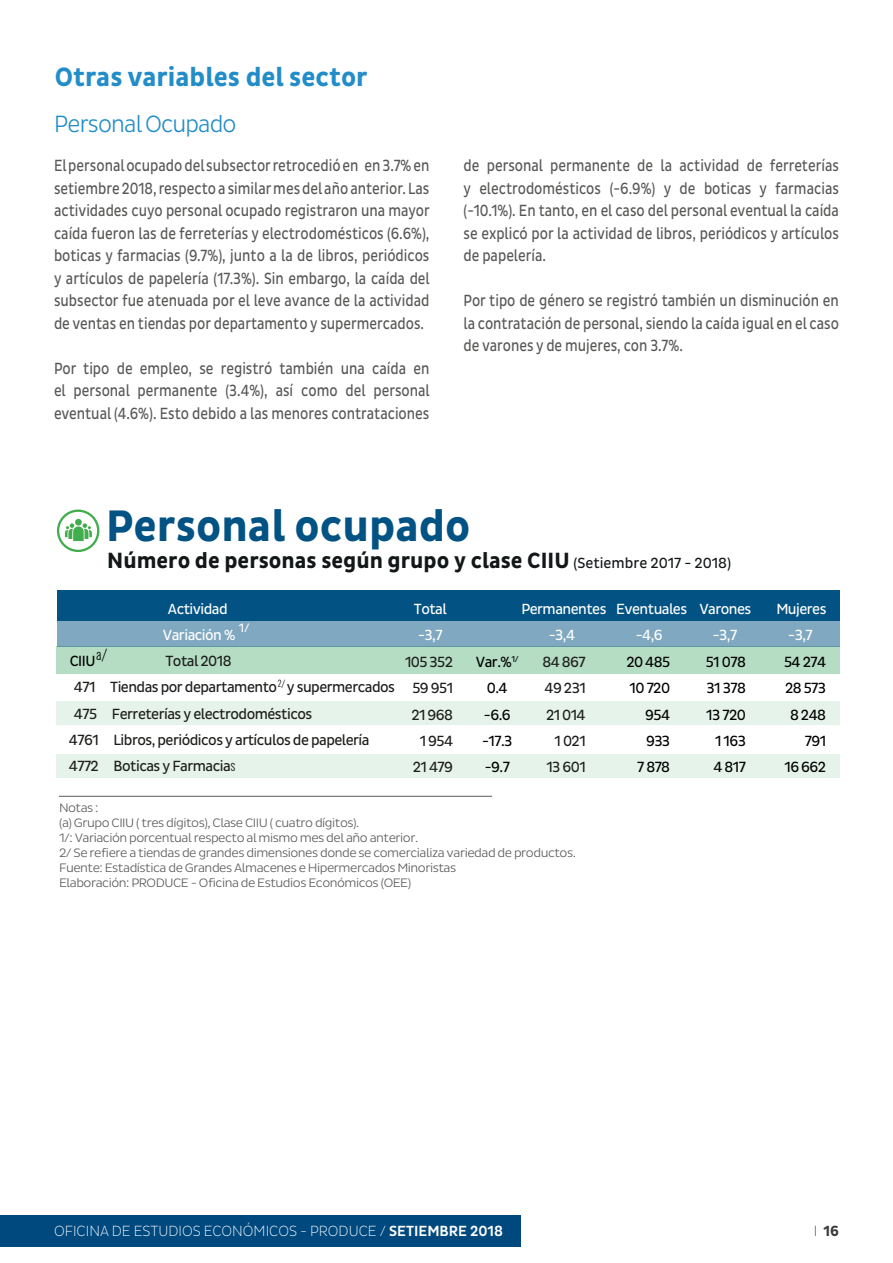
<style>
.page{position:relative;width:893px;height:1263px;background:#fff}
.page>*{position:absolute;margin:0;border:0;box-sizing:border-box;transform-origin:0 0}
.t1{font:700 44.85px "Pluto Sans Cond";color:#025384}
.t2{font:700 27px "Pluto Sans Cond";color:#228dc8}
.t3{font:300 24px "Pluto Sans Cond";letter-spacing:-.035em;color:#228dc8}
.t4{font:700 22.5px "Pluto Sans Cond";color:#131718}
.t5{font:16.5px/22.5px "Pluto Sans Cond";color:#575756;text-align:justify;scale:.87 1}
.t6{font:extra-condensed 15.3px "News Gothic BT";color:#000}
.t7{font:15px/26.2px "Pluto Sans Cond";letter-spacing:-.035em;color:#1e1e1c;text-align:right}
.t8{font:15px/26.2px "Pluto Sans Cond";letter-spacing:-.035em;color:#000;text-align:right}
.t9{font:15px "Pluto Sans Cond";letter-spacing:-.035em;color:#fff}
.t10{font:300 15px "Pluto Sans Cond Ex";color:#fff}
.t11{font:700 15px "Pluto Sans Cond";color:#3c3c3b}
.t12{font:300 12.45px/15px "Pluto Sans Cond";letter-spacing:-.035em;color:#595a5c;scale:1.09 1}
.t13{font:12.45px "Pluto Sans Cond";color:#fff}
.t14{font:extra-condensed 10.05px "News Gothic BT";color:#000}
.s1{font-weight:400;font-size:15px}
.s2{font-family:"News Gothic BT";font-stretch:extra-condensed;font-size:15.3px}
.s3{font-family:"Pluto Sans Cond";font-weight:500}
.s4{font-family:"Pluto Sans Cond Ex";font-weight:300}
</style>
<div class="page">
<div style="left:0;top:1215px;width:520px;height:32px;background:#00497f"></div>
<hr style="left:892px;top:1215px;width:1px;height:32px;background:#00497f">
<hr style="left:59px;top:796px;width:433px;height:1px;background:#595a5c">
<div style="left:57px;top:509px;width:42px;height:43px;border:2px solid #42ad4d;border-radius:50%"></div>
<div style="left:57px;top:647px;width:782px;height:26px;background:#b5ddc3"></div>
<div style="left:57px;top:620px;width:782px;height:27px;background:#80a9c1"></div>
<div style="left:57px;top:701px;width:782px;height:23px;background:#e6f3eb"></div>
<div style="left:57px;top:755px;width:782px;height:23px;background:#e6f3eb"></div>
<div style="left:57px;top:590px;width:782px;height:30px;background:#025384"></div>
<svg style="left:65px;top:519px;width:27px;height:22px"></svg>
<h2 class="t2" style="left:55px;top:61px;width:314px">Otras variables del sector</h2>
<h3 class="t3" style="left:54px;top:110px;width:184px">Personal Ocupado</h3>
<p class="t5" style="left:54px;top:155px;width:433px">El personal ocupado del subsector retrocedió en en 3.7% en setiembre 2018, respecto a similar mes del año anterior. Las actividades cuyo personal ocupado registraron una mayor caída fueron las de ferreterías y electrodomésticos (6.6%), boticas y farmacias (9.7%), junto a la de libros, periódicos y artículos de papelería (17.3%). Sin embargo, la caída del subsector fue atenuada por el leve avance de la actividad de ventas en tiendas por departamento y supermercados.</p>
<p class="t5" style="left:54px;top:357px;width:433px">Por tipo de empleo, se registró también una caída en el personal permanente (3.4%), así como del personal eventual (4.6%). Esto debido a las menores contrataciones</p>
<p class="t5" style="left:463px;top:155px;width:433px">de personal permanente de la actividad de ferreterías y electrodomésticos (-6.9%) y de boticas y farmacias (-10.1%). En tanto, en el caso del personal eventual la caída se explicó por la actividad de libros, periódicos y artículos de papelería.</p>
<p class="t5" style="left:463px;top:290px;width:433px">Por tipo de género se registró también un disminución en la contratación de personal, siendo la caída igual en el caso de varones y de mujeres, con 3.7%.</p>
<h1 class="t1" style="left:106px;top:500px;width:366px">Personal ocupado</h1>
<h3 class="t4" style="left:107px;top:548px;width:625px">Número de personas según grupo y clase CIIU <span class="s1">(Setiembre 2017 - 2018)</span></h3>
<p class="t9" style="left:168px;top:600px;width:61px">Actividad</p>
<p class="t9" style="left:414px;top:600px;width:35px">Total</p>
<p class="t9" style="left:521px;top:600px;width:232px">Permanentes Eventuales Varones</p>
<p class="t9" style="left:776px;top:600px;width:52px">Mujeres</p>
<p class="t9" style="left:163px;top:626px;width:74px">Variación %</p>
<p class="t9" style="left:418px;top:626px;width:26px">-3,7</p>
<p class="t9" style="left:549px;top:626px;width:28px">-3,4</p>
<p class="t9" style="left:636px;top:626px;width:29px">-4,6</p>
<p class="t9" style="left:713px;top:626px;width:26px">-3,7</p>
<p class="t9" style="left:788px;top:626px;width:26px">-3,7</p>
<p class="t7" style="left:165px;top:648px;width:68px">Total 2018</p>
<p class="t7" style="left:74px;top:674px;width:323px">471 Tiendas por departamento y supermercados</p>
<p class="t7" style="left:74px;top:701px;width:240px">475 Ferreterías y electrodomésticos</p>
<p class="t7" style="left:69px;top:727px;width:302px">4761 Libros, periódicos y artículos de papelería</p>
<p class="t7" style="left:69px;top:753px;width:168px">4772 Boticas y Farmacia<span class="s2">s</span></p>
<p class="t13" style="left:239px;top:621px;width:12px">1/</p>
<p class="t6" style="left:96px;top:645px;width:12px">a/</p>
<p class="t8" style="left:70px;top:648px;width:27px">CIIU</p>
<p class="t7" style="left:405px;top:649px;width:50px">105 352<br>59 951<br>21 968<br>1 954<br>21 479</p>
<p class="t8" style="left:476px;top:649px;width:44px;text-align:center">Var.%<sup>1/<br></sup>0.4 -6.6 -17.3 -9.7</p>
<p class="t7" style="left:542px;top:649px;width:45px">84 867<br>49 231<br>21 014<br>1 021<br>13 601</p>
<p class="t8" style="left:626px;top:649px;width:45px">20 485<br>10 720<br>954<br>933<br>7 878</p>
<p class="t8" style="left:706px;top:649px;width:42px">51 078<br>31 378<br>13 720<br>1 163<br>4 817</p>
<p class="t8" style="left:784px;top:649px;width:44px">54 274<br>28 573<br>8 248<br>791<br>16 662</p>
<p class="t14" style="left:278px;top:677px;width:9px">2/</p>
<p class="t12" style="left:59px;top:800px;width:476px">Notas :<br>(a) Grupo CIIU ( tres dígitos), Clase CIIU ( cuatro dígitos).<br>1/: Variación porcentual respecto al mismo mes del año anterior.<br>2/ Se refiere a tiendas de grandes dimensiones donde se comercializa variedad de productos.<br>Fuente: Estadística de Grandes Almacenes e Hipermercados Minoristas<br>Elaboración: PRODUCE - Oficina de Estudios Económicos (OEE)</p>
<p class="t10" style="left:54px;top:1222px;width:451px">OFICINA DE ESTUDIOS ECONÓMICOS - PRODUCE / <span class="s3">SETIEMBRE 2018</span></p>
<p class="t11" style="left:814px;top:1222px;width:27px"><span class="s4">I</span> 16</p>
</div>
